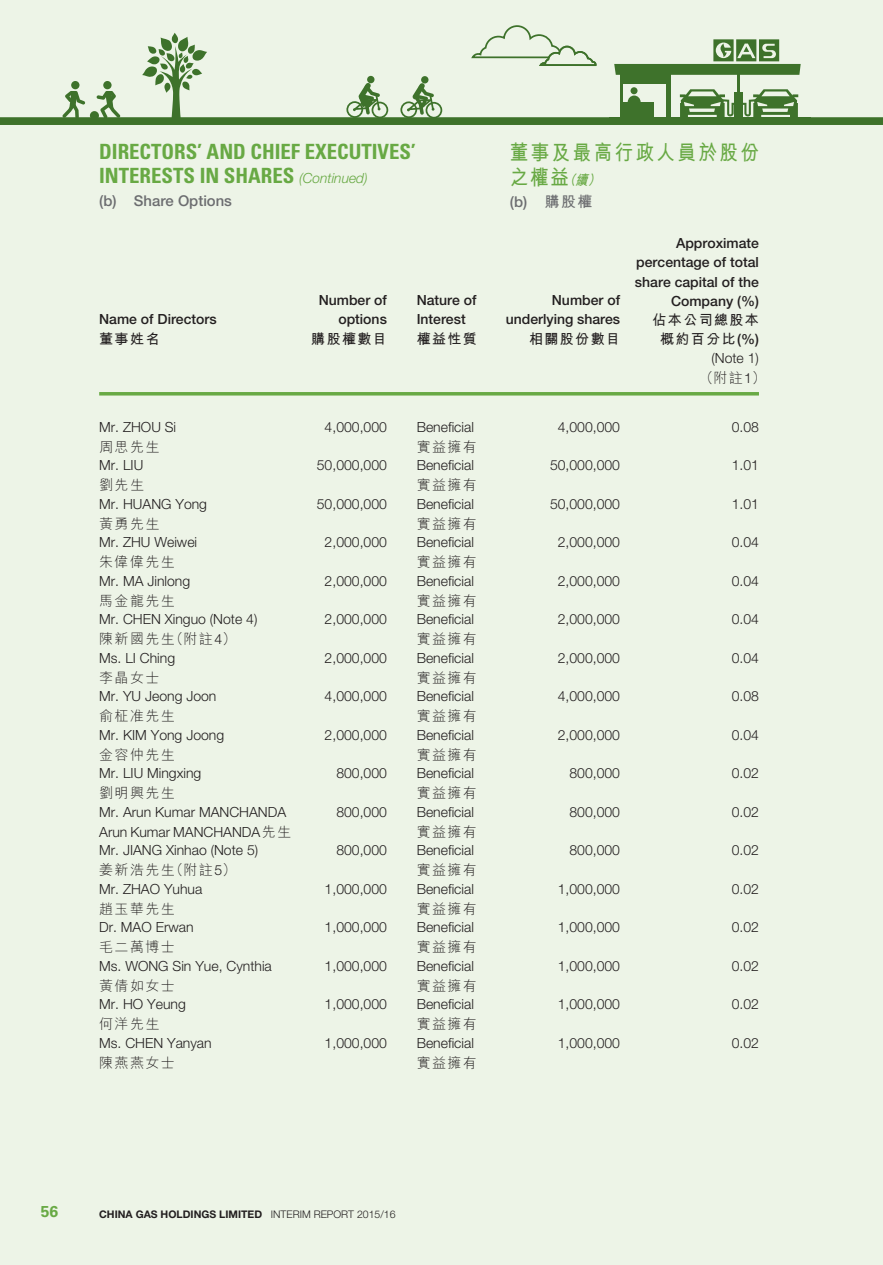
<style>
.page{position:relative;width:883px;height:1265px;background:#edf4e7}
.page>*{position:absolute;margin:0;border:0;box-sizing:border-box;transform-origin:0 0}
.t1{font:700 condensed 21px/24.5px "Univers LT Std";color:#68a944}
.t2{font:700 21px/24.5px "M Hei HK";letter-spacing:.135em;color:#68a944;scale:.88 1}
.t3{font:700 15.75px "Univers LT Std";color:#68a944}
.t4{font:500 14.88px "Helvetica Neue LT Std";color:#6c6d70}
.t5{font:300 14px "Helvetica Neue LT Std";color:#231f20}
.t6{font:300 14px "M Hei HK";letter-spacing:.1em;color:#231f20}
.t7{font:500 14px/19.2px "Helvetica Neue LT Std";color:#231f20;text-align:right}
.t8{font:700 14px "M Hei HK";letter-spacing:.1em;color:#231f20}
.t9{font:700 10.5px "Helvetica Neue LT Std";color:#231f20}
.s1{font-family:"Helvetica Neue LT Std";font-weight:300;font-style:italic;font-stretch:normal;font-size:14px}
.s2{font-style:italic;font-size:14px}
.s3{font-family:"M Hei HK";font-weight:700}
.s4{font-family:"Helvetica Neue LT Std";font-weight:500}
.s5{font-family:"Helvetica Neue LT Std"}
.s6{font-family:"M Hei HK"}
.s7{font-weight:300}
</style>
<div class="page">
<svg style="left:0;top:25px;width:883px;height:100px"></svg>
<svg style="left:99px;top:392px;width:660px;height:4px;background:#78b257"></svg>
<h1 class="t1" style="left:99px;top:141px;width:318px">DIRECTORS’ AND CHIEF EXECUTIVES’<br>INTERESTS IN SHARES <span class="s1">(Continued)</span></h1>
<p class="t4" style="left:99px;top:195px;width:134px">(b) Share Options</p>
<h1 class="t2" style="left:510px;top:143px;width:284px">董事及最高行政人員於股份之權益<span class="s2">（續）</span></h1>
<p class="t4" style="left:510px;top:197px;width:84px">(b) <span class="s3">購股權</span></p>
<p class="t7" style="left:99px;top:311px;width:119px">Name of Directors</p>
<p class="t7" style="left:319px;top:292px;width:70px">Number of options</p>
<p class="t7" style="left:417px;top:292px;width:61px;text-align:left">Nature of<br>Interest</p>
<p class="t7" style="left:506px;top:292px;width:116px">Number of underlying shares</p>
<p class="t7" style="left:635px;top:235px;width:125px">Approximate percentage of total share capital of the<br>Company (%)</p>
<p class="t8" style="left:653px;top:315px;width:108px">佔本公司總股本</p>
<p class="t8" style="left:99px;top:334px;width:62px">董事姓名</p>
<p class="t8" style="left:311px;top:334px;width:77px">購股權數目</p>
<p class="t8" style="left:417px;top:334px;width:62px">權益性質</p>
<p class="t8" style="left:529px;top:334px;width:92px">相關股份數目</p>
<p class="t8" style="left:660px;top:334px;width:100px">概約百分比<span class="s4">(%)</span></p>
<p class="t5" style="left:712px;top:353px;width:49px">(Note 1)</p>
<p class="t6" style="left:699px;top:372px;width:68px">（附註<span class="s5">1</span>）</p>
<p class="t5" style="left:99px;top:422px;width:79px">Mr. ZHOU Si</p>
<p class="t5" style="left:325px;top:422px;width:64px">4,000,000</p>
<p class="t5" style="left:417px;top:422px;width:59px">Beneficial</p>
<p class="t5" style="left:558px;top:422px;width:64px">4,000,000</p>
<p class="t5" style="left:732px;top:422px;width:29px">0.08</p>
<p class="t6" style="left:99px;top:441px;width:62px">周思先生</p>
<p class="t6" style="left:417px;top:441px;width:62px">實益擁有</p>
<p class="t5" style="left:99px;top:460px;width:46px">Mr. LIU</p>
<p class="t5" style="left:317px;top:460px;width:72px">50,000,000</p>
<p class="t5" style="left:417px;top:460px;width:59px">Beneficial</p>
<p class="t5" style="left:550px;top:460px;width:72px">50,000,000</p>
<p class="t5" style="left:732px;top:460px;width:29px">1.01</p>
<p class="t6" style="left:99px;top:479px;width:46px">劉先生</p>
<p class="t6" style="left:417px;top:479px;width:62px">實益擁有</p>
<p class="t5" style="left:99px;top:499px;width:109px">Mr. HUANG Yong</p>
<p class="t5" style="left:317px;top:499px;width:72px">50,000,000</p>
<p class="t5" style="left:417px;top:499px;width:59px">Beneficial</p>
<p class="t5" style="left:550px;top:499px;width:72px">50,000,000</p>
<p class="t5" style="left:732px;top:499px;width:29px">1.01</p>
<p class="t6" style="left:99px;top:518px;width:62px">黃勇先生</p>
<p class="t6" style="left:417px;top:518px;width:62px">實益擁有</p>
<p class="t5" style="left:99px;top:537px;width:100px">Mr. ZHU Weiwei</p>
<p class="t5" style="left:325px;top:537px;width:64px">2,000,000</p>
<p class="t5" style="left:417px;top:537px;width:59px">Beneficial</p>
<p class="t5" style="left:558px;top:537px;width:64px">2,000,000</p>
<p class="t5" style="left:732px;top:537px;width:29px">0.04</p>
<p class="t6" style="left:99px;top:556px;width:77px">朱偉偉先生</p>
<p class="t6" style="left:417px;top:556px;width:62px">實益擁有</p>
<p class="t5" style="left:99px;top:576px;width:93px">Mr. MA Jinlong</p>
<p class="t5" style="left:325px;top:576px;width:64px">2,000,000</p>
<p class="t5" style="left:417px;top:576px;width:59px">Beneficial</p>
<p class="t5" style="left:558px;top:576px;width:64px">2,000,000</p>
<p class="t5" style="left:732px;top:576px;width:29px">0.04</p>
<p class="t6" style="left:99px;top:595px;width:77px">馬金龍先生</p>
<p class="t6" style="left:417px;top:595px;width:62px">實益擁有</p>
<p class="t5" style="left:99px;top:614px;width:160px">Mr. CHEN Xinguo (Note 4)</p>
<p class="t5" style="left:325px;top:614px;width:64px">2,000,000</p>
<p class="t5" style="left:417px;top:614px;width:59px">Beneficial</p>
<p class="t5" style="left:558px;top:614px;width:64px">2,000,000</p>
<p class="t5" style="left:732px;top:614px;width:29px">0.04</p>
<p class="t6" style="left:99px;top:633px;width:138px">陳新國先生（附註<span class="s5">4</span>）</p>
<p class="t6" style="left:417px;top:633px;width:62px">實益擁有</p>
<p class="t5" style="left:99px;top:653px;width:77px">Ms. LI Ching</p>
<p class="t5" style="left:325px;top:653px;width:64px">2,000,000</p>
<p class="t5" style="left:417px;top:653px;width:59px">Beneficial</p>
<p class="t5" style="left:558px;top:653px;width:64px">2,000,000</p>
<p class="t5" style="left:732px;top:653px;width:29px">0.04</p>
<p class="t6" style="left:99px;top:672px;width:62px">李晶女士</p>
<p class="t6" style="left:417px;top:672px;width:62px">實益擁有</p>
<p class="t5" style="left:99px;top:691px;width:119px">Mr. YU Jeong Joon</p>
<p class="t5" style="left:325px;top:691px;width:64px">4,000,000</p>
<p class="t5" style="left:417px;top:691px;width:59px">Beneficial</p>
<p class="t5" style="left:558px;top:691px;width:64px">4,000,000</p>
<p class="t5" style="left:732px;top:691px;width:29px">0.08</p>
<p class="t6" style="left:99px;top:710px;width:77px">俞柾准先生</p>
<p class="t6" style="left:417px;top:710px;width:62px">實益擁有</p>
<p class="t5" style="left:99px;top:730px;width:126px">Mr. KIM Yong Joong</p>
<p class="t5" style="left:325px;top:730px;width:64px">2,000,000</p>
<p class="t5" style="left:417px;top:730px;width:59px">Beneficial</p>
<p class="t5" style="left:558px;top:730px;width:64px">2,000,000</p>
<p class="t5" style="left:732px;top:730px;width:29px">0.04</p>
<p class="t6" style="left:99px;top:749px;width:77px">金容仲先生</p>
<p class="t6" style="left:417px;top:749px;width:62px">實益擁有</p>
<p class="t5" style="left:99px;top:768px;width:104px">Mr. LIU Mingxing</p>
<p class="t5" style="left:336px;top:768px;width:52px">800,000</p>
<p class="t5" style="left:417px;top:768px;width:59px">Beneficial</p>
<p class="t5" style="left:569px;top:768px;width:52px">800,000</p>
<p class="t5" style="left:732px;top:768px;width:29px">0.02</p>
<p class="t6" style="left:99px;top:787px;width:77px">劉明興先生</p>
<p class="t6" style="left:417px;top:787px;width:62px">實益擁有</p>
<p class="t5" style="left:99px;top:807px;width:188px">Mr. Arun Kumar MANCHANDA</p>
<p class="t5" style="left:336px;top:807px;width:52px">800,000</p>
<p class="t5" style="left:417px;top:807px;width:59px">Beneficial</p>
<p class="t5" style="left:569px;top:807px;width:52px">800,000</p>
<p class="t5" style="left:732px;top:807px;width:29px">0.02</p>
<p class="t5" style="left:99px;top:826px;width:193px">Arun Kumar MANCHANDA<span class="s6">先生</span></p>
<p class="t6" style="left:417px;top:826px;width:62px">實益擁有</p>
<p class="t5" style="left:99px;top:845px;width:160px">Mr. JIANG Xinhao (Note 5)</p>
<p class="t5" style="left:336px;top:845px;width:52px">800,000</p>
<p class="t5" style="left:417px;top:845px;width:59px">Beneficial</p>
<p class="t5" style="left:569px;top:845px;width:52px">800,000</p>
<p class="t5" style="left:732px;top:845px;width:29px">0.02</p>
<p class="t6" style="left:99px;top:864px;width:138px">姜新浩先生（附註<span class="s5">5</span>）</p>
<p class="t6" style="left:417px;top:864px;width:62px">實益擁有</p>
<p class="t5" style="left:99px;top:884px;width:105px">Mr. ZHAO Yuhua</p>
<p class="t5" style="left:325px;top:884px;width:64px">1,000,000</p>
<p class="t5" style="left:417px;top:884px;width:59px">Beneficial</p>
<p class="t5" style="left:558px;top:884px;width:64px">1,000,000</p>
<p class="t5" style="left:732px;top:884px;width:29px">0.02</p>
<p class="t6" style="left:99px;top:903px;width:77px">趙玉華先生</p>
<p class="t6" style="left:417px;top:903px;width:62px">實益擁有</p>
<p class="t5" style="left:99px;top:922px;width:96px">Dr. MAO Erwan</p>
<p class="t5" style="left:325px;top:922px;width:64px">1,000,000</p>
<p class="t5" style="left:417px;top:922px;width:59px">Beneficial</p>
<p class="t5" style="left:558px;top:922px;width:64px">1,000,000</p>
<p class="t5" style="left:732px;top:922px;width:29px">0.02</p>
<p class="t6" style="left:99px;top:941px;width:77px">毛二萬博士</p>
<p class="t6" style="left:417px;top:941px;width:62px">實益擁有</p>
<p class="t5" style="left:99px;top:961px;width:174px">Ms. WONG Sin Yue, Cynthia</p>
<p class="t5" style="left:325px;top:961px;width:64px">1,000,000</p>
<p class="t5" style="left:417px;top:961px;width:59px">Beneficial</p>
<p class="t5" style="left:558px;top:961px;width:64px">1,000,000</p>
<p class="t5" style="left:732px;top:961px;width:29px">0.02</p>
<p class="t6" style="left:99px;top:980px;width:77px">黃倩如女士</p>
<p class="t6" style="left:417px;top:980px;width:62px">實益擁有</p>
<p class="t5" style="left:99px;top:999px;width:88px">Mr. HO Yeung</p>
<p class="t5" style="left:325px;top:999px;width:64px">1,000,000</p>
<p class="t5" style="left:417px;top:999px;width:59px">Beneficial</p>
<p class="t5" style="left:558px;top:999px;width:64px">1,000,000</p>
<p class="t5" style="left:732px;top:999px;width:29px">0.02</p>
<p class="t6" style="left:99px;top:1018px;width:62px">何洋先生</p>
<p class="t6" style="left:417px;top:1018px;width:62px">實益擁有</p>
<p class="t5" style="left:99px;top:1038px;width:114px">Ms. CHEN Yanyan</p>
<p class="t5" style="left:325px;top:1038px;width:64px">1,000,000</p>
<p class="t5" style="left:417px;top:1038px;width:59px">Beneficial</p>
<p class="t5" style="left:558px;top:1038px;width:64px">1,000,000</p>
<p class="t5" style="left:732px;top:1038px;width:29px">0.02</p>
<p class="t6" style="left:99px;top:1057px;width:77px">陳燕燕女士</p>
<p class="t6" style="left:417px;top:1057px;width:62px">實益擁有</p>
<p class="t3" style="left:41px;top:1206px;width:19px">56</p>
<p class="t9" style="left:99px;top:1210px;width:298px">CHINA GAS HOLDINGS LIMITED <span class="s7">INTERIM REPORT 2015/16</span></p>
</div>
